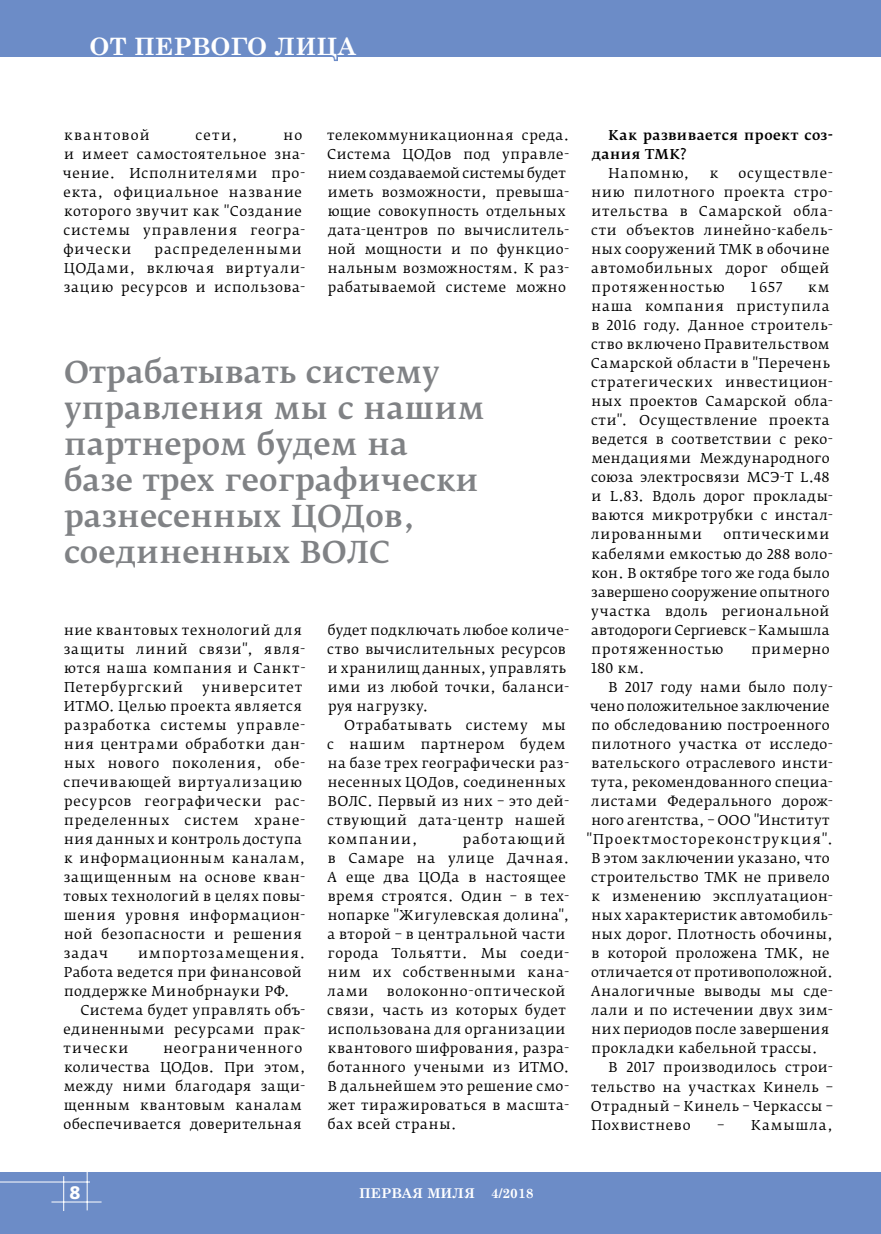
<style>
.page{position:relative;width:881px;height:1234px;background:#fff}
.page>*{position:absolute;margin:0;border:0;box-sizing:border-box;transform-origin:0 0}
.t1{font:500 30px/36px "Fedra Serif B Pro";letter-spacing:.005em;color:#808285}
.t2{font:700 24px "Century Schoolbook";color:#fff}
.t3{font:700 18px "Fedra Sans Pro";color:#fff}
.t4{font:13.5px/19px "Fedra Serif B Pro";letter-spacing:.04em;color:#000}
.t5{font:13.5px/19px "Fedra Serif B Pro";letter-spacing:.06em;color:#000}
.t6{font:13.5px "Fedra Serif B Pro";letter-spacing:.01em;color:#000}
.t7{font:13.5px "Fedra Serif B Pro";letter-spacing:.02em;color:#000}
.t8{font:500 13.5px/19px "Fedra Serif B Pro";letter-spacing:.04em;color:#000}
.t9{font:13.5px "Fedra Serif B Pro";letter-spacing:.015em;color:#000}
.t10{font:13.5px "Fedra Serif B Pro";letter-spacing:.09em;color:#000}
.t11{font:700 13.5px "Century Schoolbook";color:#fff}
.t12{font:13.5px "Fedra Serif B Pro";letter-spacing:.095em;color:#000}
.t13{font:13.5px "Fedra Serif B Pro";letter-spacing:.065em;color:#000}
</style>
<div class="page">
<div style="left:0;top:0;width:880px;height:57px;background:#6c8cc7"></div>
<div style="left:0;top:1172px;width:880px;height:61px;background:#6c8cc7"></div>
<hr style="left:51px;top:1201px;width:50px;height:1px;background:#fff">
<hr style="left:87px;top:1171px;width:1px;height:39px;background:#fff">
<hr style="left:63px;top:1175px;width:1px;height:35px;background:#fff">
<hr style="left:0;top:1181px;width:90px;height:1px;background:#fff">
<h2 class="t2" style="left:89px;top:28px;width:268px">От Первого ЛИЦА</h2>
<p class="t12" style="left:64px;top:126px;width:87px">квантовой</p>
<p class="t4" style="left:195px;top:125px;width:44px">сети,</p>
<p class="t5" style="left:63px;top:125px;width:244px;text-indent:221px">но и имеет самостоятельное зна&shy;чение. Исполнителями про&shy;екта, официальное название которого звучит как "Создание системы управления геогра&shy;фически</p>
<p class="t5" style="left:64px;top:239px;width:243px;text-indent:91px">распределенными<br>ЦОДами, включая виртуали&shy;зацию ресурсов и использова-</p>
<p class="t4" style="left:327px;top:125px;width:243px">телекоммуникационная среда.<br>Система ЦОДов под управле&shy;нием создаваемой системы будет иметь возможности, превыша&shy;ющие совокупность отдельных дата-центров по вычислитель&shy;ной мощности и по функцио&shy;нальным возможностям. К раз&shy;рабатываемой системе можно</p>
<h1 class="t1" style="left:64px;top:354px;width:421px">Отрабатывать систему управления мы с нашим партнером будем на базе трех географически разнесенных ЦОДов, соединенных ВОЛС</h1>
<p class="t5" style="left:64px;top:620px;width:243px">ние квантовых технологий для защиты линий связи", явля&shy;ются наша компания и Санкт-<br>Петербургский</p>
<p class="t4" style="left:63px;top:677px;width:243px;text-indent:139px">университет<br>ИТМО. Целью проекта является разработка системы управле&shy;ния центрами обработки дан&shy;ных нового поколения, обе&shy;спечивающей виртуализацию ресурсов географически рас&shy;пределенных систем хране&shy;ния данных и контроль доступа к информационным каналам, защищенным на основе кван&shy;товых технологий в целях повы&shy;шения уровня информацион&shy;ной безопасности и решения задач</p>
<p class="t4" style="left:64px;top:943px;width:243px;text-indent:74px">импортозамещения.<br>Работа ведется при финансовой поддержке Минобрнауки РФ.</p>
<p class="t4" style="left:63px;top:1000px;width:243px;text-align:justify;text-indent:17px">Система будет управлять объ&shy;единенными ресурсами прак&shy;тически</p>
<p class="t4" style="left:63px;top:1038px;width:243px;text-indent:100px">неограниченного количества ЦОДов. При этом, между ними благодаря защи&shy;щенным квантовым каналам обеспечивается доверительная</p>
<p class="t4" style="left:327px;top:620px;width:243px">будет подключать любое количе&shy;ство вычислительных ресурсов и хранилищ данных, управлять ими из любой точки, баланси&shy;руя нагрузку.</p>
<p class="t4" style="left:327px;top:715px;width:243px;text-indent:17px">Отрабатывать систему мы с нашим партнером будем на базе трех географически раз&shy;несенных ЦОДов, соединенных<br>ВОЛС. Первый из них – это дей&shy;ствующий дата-центр нашей компании,</p>
<p class="t4" style="left:327px;top:829px;width:243px;text-indent:136px">работающий в Самаре на улице Дачная.<br>А еще два ЦОДа в настоящее время строятся. Один – в тех&shy;нопарке "Жигулевская долина", а второй – в центральной части города Тольятти. Мы соеди&shy;ним их собственными кана&shy;лами</p>
<p class="t4" style="left:327px;top:981px;width:243px;text-indent:59px">волоконно-оптической связи, часть из которых будет использована для организации квантового шифрования, разра&shy;ботанного учеными из ИТМО.<br>В дальнейшем это решение смо&shy;жет тиражироваться в масшта&shy;бах всей страны.</p>
<p class="t8" style="left:591px;top:125px;width:242px;text-indent:17px">Как развивается проект соз&shy;дания ТМК?</p>
<p class="t5" style="left:608px;top:163px;width:82px">Напомню,</p>
<p class="t4" style="left:709px;top:163px;width:10px">к</p>
<p class="t4" style="left:591px;top:163px;width:243px;text-indent:147px">осуществле&shy;нию пилотного проекта стро&shy;ительства в Самарской обла&shy;сти объектов линейно-кабель&shy;ных сооружений ТМК в обочине автомобильных дорог общей протяженностью</p>
<p class="t4" style="left:750px;top:278px;width:33px">1 657</p>
<p class="t4" style="left:590px;top:278px;width:243px;text-indent:217px">км наша компания приступила в 2016 году. Данное строитель&shy;ство включено Правительством<br>Самарской области в "Перечень стратегических инвестицион&shy;ных проектов Самарской обла&shy;сти". Осуществление проекта ведется в соответствии с реко&shy;мендациями Международного союза электросвязи МСЭ-Т L.48 и L.83. Вдоль дорог проклады&shy;ваются микротрубки с инстал&shy;лированными</p>
<p class="t4" style="left:591px;top:525px;width:243px;text-indent:132px">оптическими кабелями емкостью до 288 воло&shy;кон. В октябре того же года было завершено сооружение опытного участка вдоль региональной автодороги Сергиевск – Камышла протяженностью</p>
<p class="t4" style="left:751px;top:639px;width:80px">примерно</p>
<p class="t4" style="left:590px;top:658px;width:55px">180 км.</p>
<p class="t4" style="left:608px;top:677px;width:226px">В 2017 году нами было полу-</p>
<p class="t6" style="left:590px;top:697px;width:240px">чено положительное заключение</p>
<p class="t4" style="left:591px;top:715px;width:239px">по обследованию построенного</p>
<p class="t4" style="left:591px;top:734px;width:243px">пилотного участка от исследо-</p>
<p class="t4" style="left:591px;top:753px;width:243px">вательского отраслевого инсти-</p>
<p class="t4" style="left:591px;top:772px;width:242px">тута, рекомендованного специа-</p>
<p class="t4" style="left:591px;top:791px;width:243px">листами Федерального дорож-</p>
<p class="t9" style="left:591px;top:811px;width:239px">ного агентства, – ООО "Институт</p>
<p class="t10" style="left:586px;top:830px;width:248px">"Проектмостореконструкция".</p>
<p class="t7" style="left:591px;top:849px;width:239px">В этом заключении указано, что</p>
<p class="t4" style="left:591px;top:867px;width:240px">строительство ТМК не привело</p>
<p class="t4" style="left:591px;top:886px;width:243px">к изменению эксплуатацион-</p>
<p class="t4" style="left:591px;top:905px;width:243px">ных характеристик автомобиль-</p>
<p class="t4" style="left:591px;top:924px;width:243px">ных дорог. Плотность обочины,</p>
<p class="t4" style="left:591px;top:943px;width:239px">в которой проложена ТМК, не</p>
<p class="t6" style="left:591px;top:963px;width:243px">отличается от противоположной.</p>
<p class="t4" style="left:590px;top:981px;width:243px">Аналогичные выводы мы сде-</p>
<p class="t4" style="left:591px;top:1000px;width:243px">лали и по истечении двух зим-</p>
<p class="t7" style="left:591px;top:1020px;width:239px">них периодов после завершения</p>
<p class="t4" style="left:591px;top:1038px;width:227px">прокладки кабельной трассы.</p>
<p class="t4" style="left:608px;top:1057px;width:226px">В 2017 производилось строи-</p>
<p class="t4" style="left:591px;top:1076px;width:243px">тельство на участках Кинель –</p>
<p class="t4" style="left:590px;top:1095px;width:243px">Отрадный – Кинель – Черкассы –</p>
<p class="t4" style="left:591px;top:1114px;width:100px">Похвистнево</p>
<p class="t13" style="left:717px;top:1116px;width:117px">– Камышла,</p>
<h3 class="t3" style="left:69px;top:1180px;width:13px">8</h3>
<p class="t11" style="left:359px;top:1181px;width:176px">ПЕРВАЯ МИЛЯ 4/2018</p>
</div>
